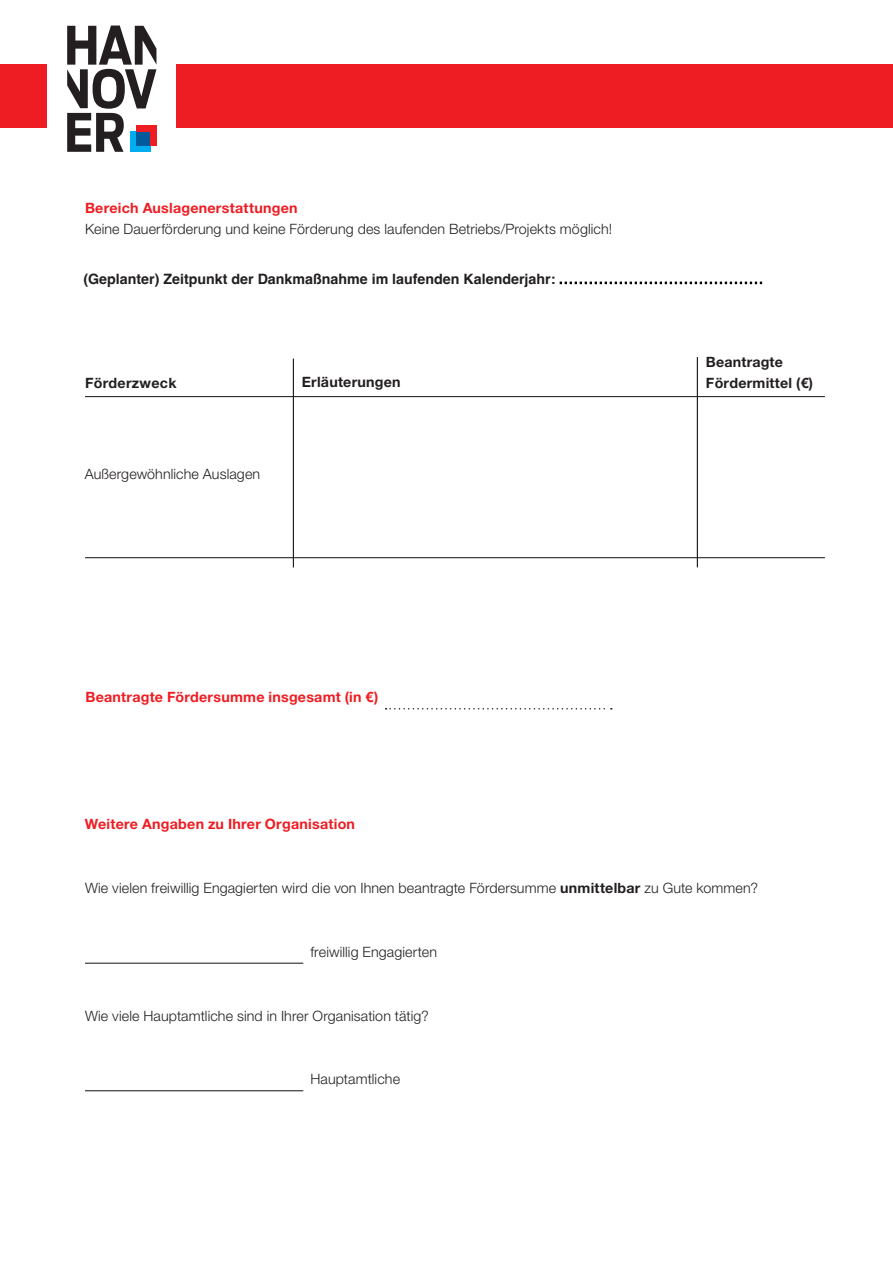
<style>
.page{position:relative;width:893px;height:1263px;background:#fff}
.page>*{position:absolute;margin:0;border:0;box-sizing:border-box;transform-origin:0 0}
.t1{font:300 14.25px "Helvetica Neue LT Std";letter-spacing:.01em;color:#231f20}
.t2{font:700 14.25px "Helvetica";color:#221e1f}
.t3{font:700 14.25px "Helvetica Neue LT Std";letter-spacing:.015em;color:#ee1d23}
.t4{font:700 14.25px "Helvetica Neue LT Std";letter-spacing:.015em;color:#231f20}
.t5{font:700 14.25px "Helvetica Neue LT Std";letter-spacing:.015em;color:#221e1f}
.s1{font-weight:300;font-size:18px}
.s2{font-weight:700}
</style>
<div class="page">
<div style="left:177px;top:64px;width:716px;height:64px;background:#ee1d23"></div>
<svg style="left:67px;top:26px;width:89px;height:126px"></svg>
<div style="left:0;top:64px;width:47px;height:64px;background:#ee1d23"></div>
<hr style="left:85px;top:396px;width:740px;height:1px;background:#231f20">
<hr style="left:85px;top:557px;width:740px;height:1px;background:#231f20">
<hr style="left:293px;top:359px;width:1px;height:208px;background:#231f20">
<hr style="left:697px;top:357px;width:1px;height:210px;background:#231f20">
<hr style="left:85px;top:963px;width:218px;height:1px;background:#231f20">
<hr style="left:85px;top:1090px;width:218px;height:1px;background:#231f20">
<svg style="left:386px;top:708px;width:226px;height:1px"></svg>
<p class="t3" style="left:85px;top:199px;width:214px">Bereich Auslagenerstattungen</p>
<p class="t1" style="left:85px;top:220px;width:529px">Keine Dauerförderung und keine Förderung des laufenden Betriebs/Projekts möglich!</p>
<p class="t2" style="left:83px;top:270px;width:681px">(Geplanter) Zeitpunkt der Dankmaßnahme im laufenden Kalenderjahr: <span class="s1">.........................................</span></p>
<p class="t4" style="left:85px;top:374px;width:93px">Förderzweck</p>
<p class="t1" style="left:85px;top:465px;width:177px">Außergewöhnliche Auslagen</p>
<p class="t4" style="left:706px;top:353px;width:79px">Beantragte</p>
<p class="t5" style="left:302px;top:373px;width:100px">Erläuterungen</p>
<p class="t4" style="left:706px;top:374px;width:109px">Fördermittel (€)</p>
<p class="t3" style="left:85px;top:688px;width:294px">Beantragte Fördersumme insgesamt (in €)</p>
<p class="t3" style="left:85px;top:815px;width:272px">Weitere Angaben zu Ihrer Organisation</p>
<p class="t1" style="left:85px;top:879px;width:674px">Wie vielen freiwillig Engagierten wird die von Ihnen beantragte Fördersumme <span class="s2">unmittelbar</span> zu Gute kommen?</p>
<p class="t1" style="left:310px;top:943px;width:128px">freiwillig Engagierten</p>
<p class="t1" style="left:85px;top:1007px;width:345px">Wie viele Hauptamtliche sind in Ihrer Organisation tätig?</p>
<p class="t1" style="left:310px;top:1070px;width:91px">Hauptamtliche</p>
</div>
